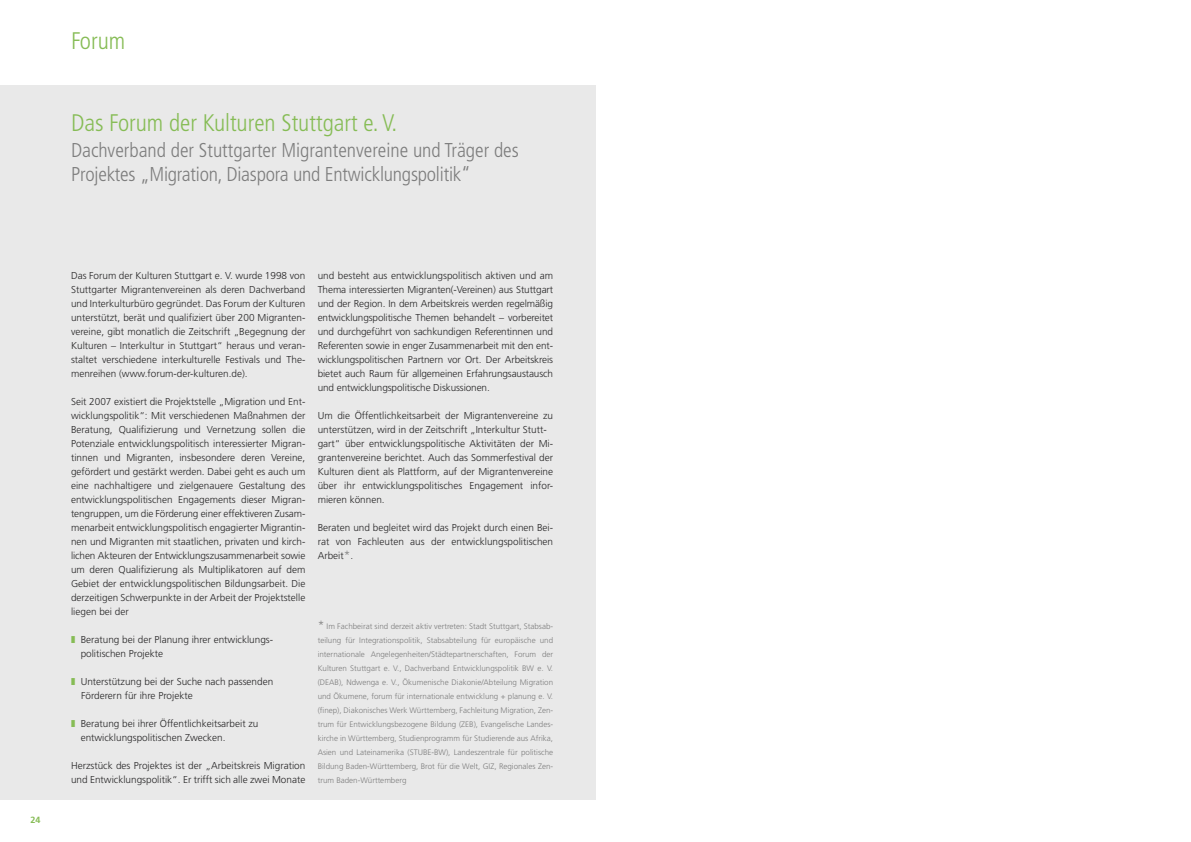
<style>
.page{position:relative;width:1191px;height:842px;background:#fff}
.page>*{position:absolute;margin:0;border:0;box-sizing:border-box;transform-origin:0 0}
.t1{font:300 condensed 24px "Frutiger";color:#86bc55}
.t2{font:300 condensed 20px/24px "Frutiger";letter-spacing:-.01em;color:#7d7d7d}
.t3{font:300 10px/14px "Frutiger";color:#272627}
.t4{font:700 9px "Frutiger";color:#86bc55}
.t5{font:300 8px/14px "Frutiger";color:#7d7d7d;text-align:justify}
.s1{color:#86bc55}
.s2{font-size:12px;color:#7d7d7d}
.s3{font-size:12px}
</style>
<div class="page">
<div style="left:0;top:85px;width:595px;height:714px;background:#e9e9e9"></div>
<h1 class="t1" style="left:71px;top:27px;width:56px">Forum</h1>
<h1 class="t1" style="left:71px;top:109px;width:328px">Das Forum der Kulturen Stuttgart e. V.</h1>
<h2 class="t2" style="left:71px;top:138px;width:449px">Dachverband der Stuttgarter Migrantenvereine und Träger des<br>Projektes „Migration, Diaspora und Entwicklungspolitik“</h2>
<p class="t4" style="left:30px;top:815px;width:11px">24</p>
<p class="t3" style="left:71px;top:268px;width:236px;text-align:justify">Das Forum der Kulturen Stuttgart e. V. wurde 1998 von Stuttgarter Migrantenvereinen als deren Dachverband und Interkulturbüro gegründet. Das Forum der Kulturen unterstützt, berät und qualifiziert über 200 Migranten&shy;vereine, gibt monatlich die Zeitschrift „Begegnung der Kulturen – Interkultur in Stuttgart“ heraus und veran&shy;staltet verschiedene interkulturelle Festivals und The&shy;menreihen (www.forum-der-kulturen.de).</p>
<p class="t3" style="left:71px;top:394px;width:236px;text-align:justify">Seit 2007 existiert die Projektstelle „Migration und Ent&shy;wicklungspolitik“: Mit verschiedenen Maßnahmen der Beratung, Qualifizierung und Vernetzung sollen die Potenziale entwicklungspolitisch interessierter Migran&shy;tinnen und Migranten, insbesondere deren Vereine, gefördert und gestärkt werden. Dabei geht es auch um eine nachhaltigere und zielgenauere Gestaltung des entwicklungspolitischen Engagements dieser Migran&shy;tengruppen, um die Förderung einer effektiveren Zusam&shy;menarbeit entwicklungspolitisch engagierter Migrantin&shy;nen und Migranten mit staatlichen, privaten und kirch&shy;lichen Akteuren der Entwicklungszusammenarbeit sowie um deren Qualifizierung als Multiplikatoren auf dem Gebiet der entwicklungspolitischen Bildungsarbeit. Die derzeitigen Schwerpunkte in der Arbeit der Projektstelle liegen bei der</p>
<p class="t3" style="left:81px;top:632px;width:194px;text-indent:-10px"><span class="s1">❚</span> Beratung bei der Planung ihrer entwicklungs&shy;politischen Projekte</p>
<p class="t3" style="left:81px;top:674px;width:194px;line-height:14.3px;text-indent:-10px"><span class="s1">❚</span> Unterstützung bei der Suche nach passenden<br>Förderern für ihre Projekte</p>
<p class="t3" style="left:81px;top:716px;width:179px;text-indent:-10px"><span class="s1">❚</span> Beratung bei ihrer Öffentlichkeitsarbeit zu entwicklungspolitischen Zwecken.</p>
<p class="t3" style="left:71px;top:758px;width:236px">Herzstück des Projektes ist der „Arbeitskreis Migration und Entwicklungspolitik“. Er trifft sich alle zwei Monate</p>
<p class="t3" style="left:318px;top:268px;width:237px;text-align:justify">und besteht aus entwicklungspolitisch aktiven und am Thema interessierten Migranten(-Vereinen) aus Stuttgart und der Region. In dem Arbeitskreis werden regelmäßig entwicklungspolitische Themen behandelt – vorbereitet und durchgeführt von sachkundigen Referentinnen und Referenten sowie in enger Zusammenarbeit mit den ent&shy;wicklungspolitischen Partnern vor Ort. Der Arbeitskreis bietet auch Raum für allgemeinen Erfahrungsaustausch und entwicklungspolitische Diskussionen.</p>
<p class="t3" style="left:318px;top:408px;width:237px">Um die Öffentlichkeitsarbeit der Migrantenvereine zu unterstützen, wird in der Zeitschrift „Interkultur Stutt&shy;gart“ über entwicklungspolitische Aktivitäten der Mi&shy;grantenvereine berichtet. Auch das Sommerfestival der Kulturen dient als Plattform, auf der Migrantenvereine über ihr entwicklungspolitisches Engagement infor&shy;mieren können.</p>
<p class="t3" style="left:318px;top:520px;width:237px;text-align:justify">Beraten und begleitet wird das Projekt durch einen Bei&shy;rat von Fachleuten aus der entwicklungspolitischen Arbeit<span class="s2">*</span>.</p>
<p class="t5" style="left:318px;top:619px;width:237px"><span class="s3">*</span> Im Fachbeirat sind derzeit aktiv vertreten: Stadt Stuttgart, Stabsab&shy;teilung für Integrationspolitik, Stabsabteilung für europäische und internationale Angelegenheiten/Städtepartnerschaften, Forum der Kulturen Stuttgart e. V., Dachverband Entwicklungspolitik BW e. V. (DEAB), Ndwenga e. V., Ökumenische Diakonie/Abteilung Migration und Ökumene, forum für internationale entwicklung + planung e. V. (finep), Diakonisches Werk Württemberg, Fachleitung Migration, Zen&shy;trum für Entwicklungsbezogene Bildung (ZEB), Evangelische Landes&shy;kirche in Württemberg, Studienprogramm für Studierende aus Afrika, Asien und Lateinamerika (STUBE-BW), Landeszentrale für politische Bildung Baden-Württemberg, Brot für die Welt, GIZ, Regionales Zen&shy;trum Baden-Württemberg</p>
</div>
